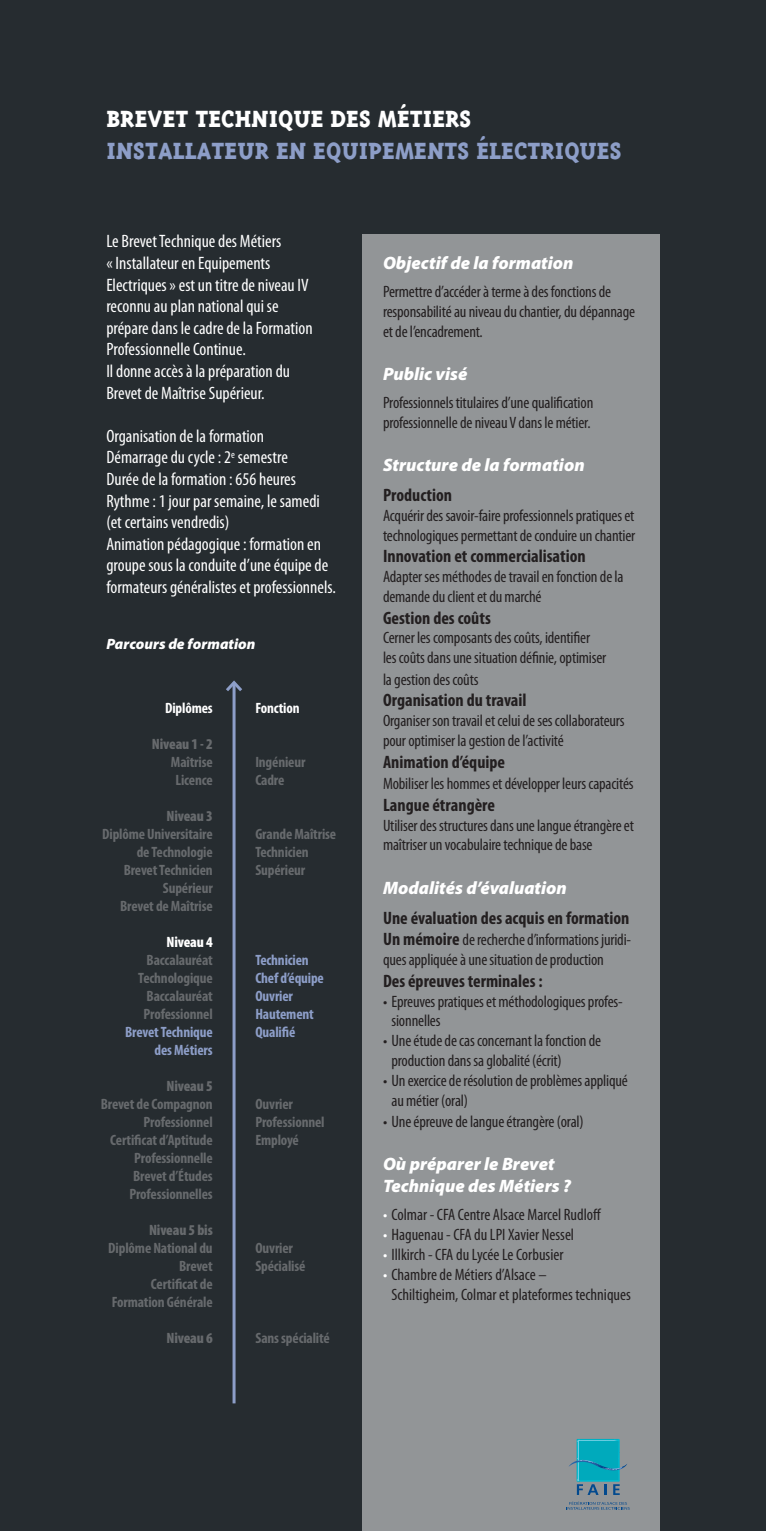
<style>
.page{position:relative;width:766px;height:1531px;background:#fff}
.page>*{position:absolute;margin:0;border:0;box-sizing:border-box;transform-origin:0 0}
.t1{font:800 27px "Triplex Serif";color:#8d9ec8;scale:.95 1}
.t2{font:800 27px "Triplex Serif";color:#fff;scale:.95 1}
.t3{font:condensed 18px/21.6px "Myriad Pro";color:#fff}
.t4{font:700 condensed 18px "Myriad Pro";color:#231f20}
.t5{font:italic 900 18px/21.6px "Myriad Pro";color:#fff}
.t6{font:condensed 16.5px/19.8px "Myriad Pro";letter-spacing:-.01em;color:#231f20}
.t7{font:700 condensed 15px/18px "Myriad Pro";letter-spacing:-.01em;color:#676a6d}
.t8{font:700 condensed 15px/18px "Myriad Pro";letter-spacing:-.01em;color:#8d9ec8;text-align:right}
.t9{font:900 condensed 15px "Myriad Pro";letter-spacing:-.01em;color:#676a6d}
.t10{font:italic 900 15px "Myriad Pro";color:#fff}
.t11{font:700 condensed 15px "Myriad Pro";letter-spacing:-.01em;color:#fff}
.t12{font:900 condensed 15px "Myriad Pro";letter-spacing:-.01em;color:#fff}
.s1{font-weight:700;font-size:18px}
.s2{color:#fff}
</style>
<div class="page">
<div style="left:0;top:0;width:765px;height:1531px;background:#262c30"></div>
<div style="left:361px;top:234px;width:298px;height:1297px;background:#929597"></div>
<svg style="left:566px;top:1501px;width:63px;height:8px"></svg>
<svg style="left:569px;top:1439px;width:58px;height:56px"></svg>
<hr style="left:232px;top:683px;width:3px;height:720px;background:#8d9ec8">
<svg style="left:226px;top:680px;width:16px;height:14px"></svg>
<h1 class="t2" style="left:106px;top:103px;width:169px">BREVET TECHNIQU</h1>
<h1 class="t2" style="left:311px;top:103px;width:168px">E DES MÉTIERS</h1>
<h1 class="t1" style="left:106px;top:135px;width:15px">INST</h1>
<h1 class="t1" style="left:158px;top:135px;width:299px">ALLATEUR EN EQUIPEMENTS</h1>
<h1 class="t1" style="left:476px;top:135px;width:152px">ÉLECTRIQUES</h1>
<p class="t3" style="left:106px;top:230px;width:208px">Le BrevetTechnique des Métiers<br>« Installateur en Equipements<br>Electriques » est un titre de niveau IV reconnu au plan national qui se prépare dans le cadre de la Formation<br>Professionnelle Continue.<br>Il donne accès à la préparation du<br>Brevet de Maîtrise Supérieur.</p>
<p class="t3" style="left:106px;top:425px;width:231px">Organisation de la formation<br>Démarrage du cycle : 2<sup>e</sup> semestre<br>Durée de la formation : 656 heures Rythme : 1 jour par semaine, le samedi (et certains vendredis)<br>Animation pédagogique : formation en groupe sous la conduite d’une équipe de formateurs généralistes et professionnels.</p>
<p class="t10" style="left:106px;top:634px;width:151px">Parcours de formation</p>
<p class="t11" style="left:165px;top:698px;width:49px">Diplômes</p>
<p class="t9" style="left:152px;top:734px;width:62px">Niveau 1 - 2</p>
<p class="t7" style="left:171px;top:753px;width:43px;text-align:center">Maîtrise<br>Licence</p>
<p class="t9" style="left:166px;top:806px;width:48px">Niveau 3</p>
<p class="t7" style="left:102px;top:825px;width:112px;text-align:right">Diplôme Universitaire de Technologie<br>Brevet Technicien<br>Supérieur<br>Brevet de Maîtrise</p>
<p class="t12" style="left:166px;top:932px;width:48px">Niveau 4</p>
<p class="t7" style="left:138px;top:951px;width:76px;text-align:center">Baccalauréat<br>Technologique<br>Baccalauréat<br>Professionnel</p>
<p class="t8" style="left:125px;top:1023px;width:89px">Brevet Technique des Métiers</p>
<p class="t9" style="left:166px;top:1076px;width:48px">Niveau 5</p>
<p class="t7" style="left:101px;top:1095px;width:113px;text-align:right">Brevet de Compagnon<br>Professionnel<br>Certificat d’Aptitude<br>Professionnelle<br>Brevet d’Études<br>Professionnelles</p>
<p class="t9" style="left:149px;top:1220px;width:65px">Niveau 5 bis</p>
<p class="t7" style="left:108px;top:1239px;width:106px;text-align:right">Diplôme National du<br>Brevet<br>Certificat de<br>Formation Générale</p>
<p class="t9" style="left:166px;top:1328px;width:48px">Niveau 6</p>
<p class="t11" style="left:255px;top:698px;width:46px">Fonction</p>
<p class="t7" style="left:255px;top:753px;width:52px">Ingénieur<br>Cadre</p>
<p class="t7" style="left:255px;top:825px;width:82px">Grande Maîtrise<br>Technicien<br>Supérieur</p>
<p class="t8" style="left:255px;top:951px;width:70px;text-align:left">Technicien<br>Chef d’équipe<br>Ouvrier<br>Hautement<br>Qualifié</p>
<p class="t7" style="left:255px;top:1095px;width:71px">Ouvrier<br>Professionnel<br>Employé</p>
<p class="t7" style="left:255px;top:1239px;width:52px">Ouvrier<br>Spécialisé</p>
<p class="t7" style="left:255px;top:1329px;width:76px">Sans spécialité</p>
<p class="t5" style="left:383px;top:251px;width:192px">Objectif de la formation</p>
<p class="t6" style="left:383px;top:281px;width:253px">Permettred’accéderàtermeàdesfonctionsde responsabilitéau niveauduchantier,dudépannage etdel’encadrement.</p>
<p class="t5" style="left:383px;top:362px;width:86px">Public visé</p>
<p class="t6" style="left:383px;top:392px;width:212px">Professionnelstitulairesd’unequalification professionnellede niveauV danslemétier.</p>
<p class="t5" style="left:383px;top:453px;width:203px">Structure de la formation</p>
<p class="t4" style="left:383px;top:484px;width:71px">Production</p>
<p class="t6" style="left:383px;top:505px;width:254px">Acquérirdessavoir-faireprofessionnelspratiqueset technologiquespermettantdeconduireun chantier</p>
<p class="t4" style="left:383px;top:545px;width:204px">Innovation et commercialisation</p>
<p class="t6" style="left:383px;top:567px;width:242px">Adaptersesméthodesdetravailen fonction dela demandeduclientetdumarché</p>
<p class="t4" style="left:383px;top:606px;width:109px">Gestion des coûts</p>
<p class="t6" style="left:383px;top:628px;width:225px">Cerner lescomposantsdescoûts, identifier lescoûtsdansunesituation définie,optimiser</p>
<p class="t6" style="left:383px;top:669px;width:97px">lagestion descoûts</p>
<p class="t4" style="left:383px;top:689px;width:145px">Organisation du travail</p>
<p class="t6" style="left:383px;top:711px;width:243px">Organiserson travailetceluidesescollaborateurs pouroptimiser lagestion del’activité</p>
<p class="t4" style="left:383px;top:750px;width:124px">Animation d’équipe</p>
<p class="t6" style="left:383px;top:774px;width:252px">Mobiliser les hommesetdévelopper leurscapacités</p>
<p class="t4" style="left:383px;top:793px;width:113px">Langue étrangère</p>
<p class="t6" style="left:383px;top:815px;width:252px">Utiliserdesstructuresdansunelangueétrangèreet maîtriserun vocabulairetechniquedebase</p>
<p class="t5" style="left:383px;top:876px;width:185px">Modalités d’évaluation</p>
<p class="t4" style="left:383px;top:906px;width:248px">Une évaluation des acquis en formation</p>
<p class="t6" style="left:383px;top:930px;width:249px"><span class="s1">Un mémoire</span> derecherched’informationsjuridi&shy;quesappliquéeàunesituation deproduction</p>
<p class="t4" style="left:383px;top:969px;width:161px">Des épreuves terminales :</p>
<p class="t6" style="left:391px;top:991px;width:233px;text-indent:-8px">• Epreuvespratiquesetméthodologiquesprofes&shy;sionnelles</p>
<p class="t6" style="left:391px;top:1030px;width:211px;text-indent:-8px">• Uneétudedecasconcernant lafonction de production danssaglobalité(écrit)</p>
<p class="t6" style="left:391px;top:1070px;width:238px;text-indent:-8px">• Un exercicederésolution deproblèmesappliqué aumétier (oral)</p>
<p class="t6" style="left:383px;top:1111px;width:202px">• Uneépreuvedelangueétrangère(oral)</p>
<p class="t5" style="left:383px;top:1153px;width:190px">Où préparer le Brevet<br>Technique des Métiers ?</p>
<p class="t6" style="left:383px;top:1205px;width:220px"><span class="s2">•</span> Colmar - CFA Centre Alsace Marcel Rudloff</p>
<p class="t6" style="left:383px;top:1224px;width:192px"><span class="s2">•</span> Haguenau - CFA du LPI Xavier Nessel</p>
<p class="t6" style="left:383px;top:1244px;width:182px"><span class="s2">•</span> Illkirch - CFA du Lycée Le Corbusier</p>
<p class="t6" style="left:391px;top:1264px;width:241px;text-indent:-8px"><span class="s2">•</span> Chambre de Métiers d’Alsace –<br>Schiltigheim, Colmar et plateformes techniques</p>
</div>
